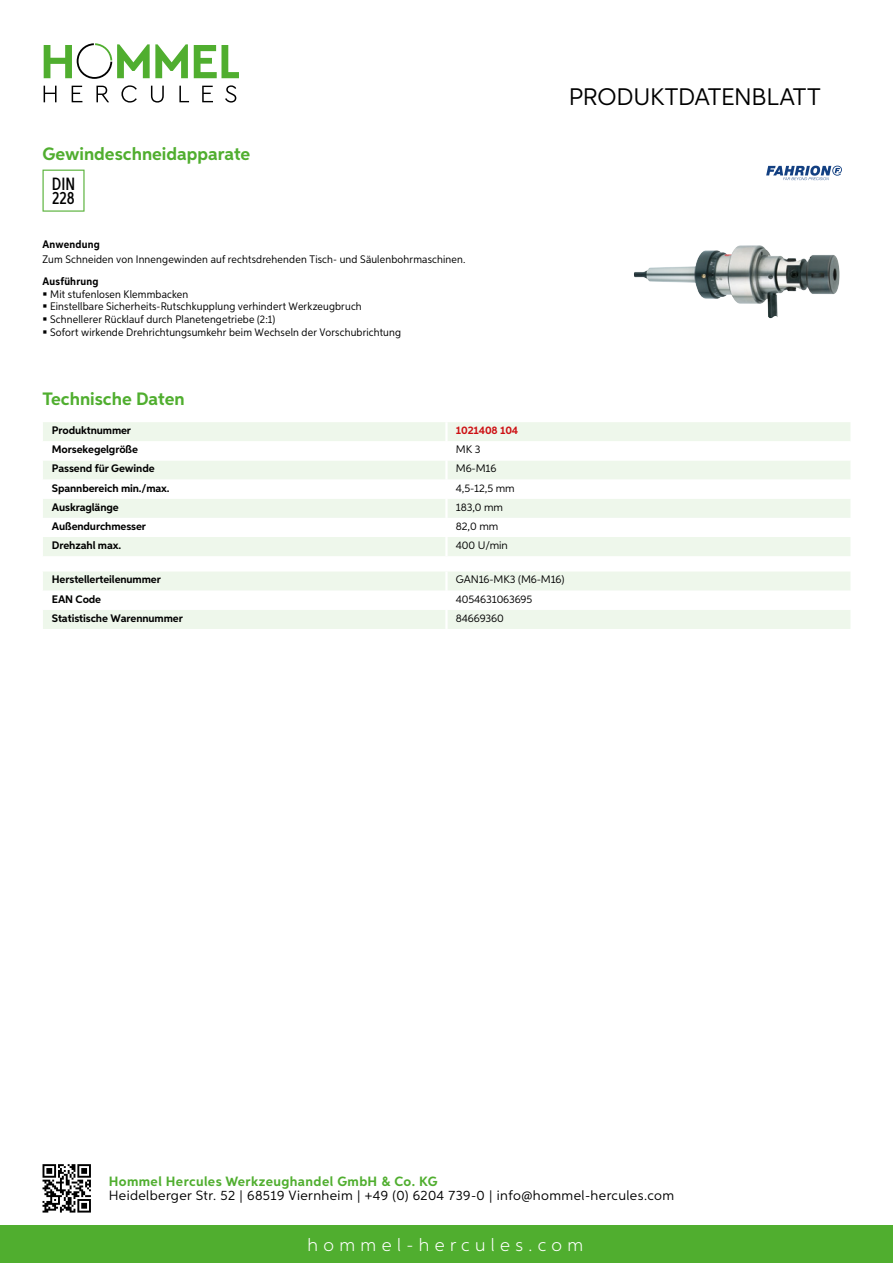
<style>
.page{position:relative;width:893px;height:1263px;background:#fff}
.page>*{position:absolute;margin:0;border:0;box-sizing:border-box;transform-origin:0 0}
.t1{font:24px "Aspira";letter-spacing:-.01em;color:#000}
.t2{font:700 18px "Aspira";color:#50ae2f}
.t3{font:300 18px "Aspira";letter-spacing:.3em;color:#fff}
.t4{font:500 17.85px/14.9px "Aspira XX Nar";color:#000}
.t5{font:13.5px "Aspira";letter-spacing:.03em;color:#000}
.t6{font:700 13.5px "Aspira";letter-spacing:.03em;color:#50ae2f}
.t7{font:10.95px/12.8px "Aspira Nar";letter-spacing:.015em;color:#000}
.t8{font:700 10.95px "Aspira";letter-spacing:-.01em;color:#000}
.t9{font:10.95px "Aspira";letter-spacing:-.01em;color:#000}
.t10{font:700 10.95px "Aspira Nar";letter-spacing:.02em;color:#000}
.t11{font:700 10.95px "Aspira";letter-spacing:-.01em;color:#cd1013}
</style>
<div class="page">
<div style="left:0;top:1226px;width:893px;height:37px;background:#50ae2f"></div>
<svg style="left:43px;top:1164px;width:48px;height:48px"></svg>
<svg style="left:194px;top:45px;width:45px;height:33px"></svg>
<svg style="left:44px;top:43px;width:144px;height:36px"></svg>
<svg style="left:44px;top:86px;width:13px;height:16px"></svg>
<svg style="left:72px;top:86px;width:10px;height:16px"></svg>
<svg style="left:96px;top:86px;width:13px;height:16px"></svg>
<svg style="left:121px;top:85px;width:16px;height:18px"></svg>
<svg style="left:151px;top:86px;width:13px;height:17px"></svg>
<svg style="left:179px;top:86px;width:10px;height:16px"></svg>
<svg style="left:202px;top:86px;width:11px;height:16px"></svg>
<svg style="left:225px;top:85px;width:11px;height:18px"></svg>
<div style="left:43px;top:422px;width:807px;height:134px;background:#eef7eb"></div>
<svg style="left:43px;top:441px;width:807px;height:96px"></svg>
<hr style="left:445px;top:422px;width:3px;height:19px;background:#fff">
<hr style="left:445px;top:441px;width:3px;height:19px;background:#fff">
<hr style="left:445px;top:460px;width:3px;height:20px;background:#fff">
<hr style="left:445px;top:480px;width:3px;height:19px;background:#fff">
<hr style="left:445px;top:499px;width:3px;height:19px;background:#fff">
<hr style="left:445px;top:518px;width:3px;height:19px;background:#fff">
<hr style="left:445px;top:537px;width:3px;height:19px;background:#fff">
<svg style="left:43px;top:572px;width:807px;height:57px"></svg>
<hr style="left:445px;top:610px;width:3px;height:19px;background:#fff">
<svg style="left:43px;top:170px;width:42px;height:42px"></svg>
<img style="left:634px;top:245px;width:206px;height:74px">
<svg style="left:766px;top:166px;width:76px;height:14px"></svg>
<h2 class="t2" style="left:43px;top:142px;width:209px">Gewindeschneidapparate</h2>
<h3 class="t4" style="left:52px;top:176px;width:25px">DIN<br>228</h3>
<p class="t10" style="left:43px;top:237px;width:59px">Anwendung</p>
<p class="t7" style="left:43px;top:252px;width:424px">Zum Schneiden von Innengewinden auf rechtsdrehenden Tisch- und Säulenbohrmaschinen.</p>
<p class="t10" style="left:43px;top:274px;width:58px">Ausführung</p>
<p class="t7" style="left:50px;top:287px;width:352px">Mit stufenlosen Klemmbacken<br>Einstellbare Sicherheits-Rutschkupplung verhindert Werkzeugbruch Schnellerer Rücklauf durch Planetengetriebe (2:1)<br>Sofort wirkende Drehrichtungsumkehr beim Wechseln der Vorschubrichtung</p>
<h1 class="t1" style="left:569px;top:82px;width:253px">Produktdatenblatt</h1>
<h2 class="t2" style="left:43px;top:388px;width:144px">Technische Daten</h2>
<p class="t8" style="left:52px;top:424px;width:81px">Produktnummer</p>
<p class="t11" style="left:456px;top:424px;width:64px">1021408 104</p>
<p class="t8" style="left:52px;top:443px;width:88px">Morsekegelgröße</p>
<p class="t9" style="left:456px;top:443px;width:26px">MK 3</p>
<p class="t8" style="left:52px;top:462px;width:104px">Passend für Gewinde</p>
<p class="t9" style="left:456px;top:462px;width:42px">M6-M16</p>
<p class="t8" style="left:52px;top:481px;width:119px">Spannbereich min./max.</p>
<p class="t9" style="left:456px;top:481px;width:60px">4,5-12,5 mm</p>
<p class="t8" style="left:52px;top:500px;width:68px">Auskraglänge</p>
<p class="t9" style="left:456px;top:500px;width:49px">183,0 mm</p>
<p class="t8" style="left:52px;top:519px;width:96px">Außendurchmesser</p>
<p class="t9" style="left:456px;top:519px;width:44px">82,0 mm</p>
<p class="t8" style="left:52px;top:538px;width:71px">Drehzahl max.</p>
<p class="t9" style="left:456px;top:538px;width:54px">400 U/min</p>
<p class="t8" style="left:52px;top:573px;width:111px">Herstellerteilenummer</p>
<p class="t9" style="left:456px;top:573px;width:110px">GAN 16-MK3 (M6-M16)</p>
<p class="t8" style="left:52px;top:592px;width:51px">EAN Code</p>
<p class="t9" style="left:456px;top:592px;width:78px">4054631063695</p>
<p class="t8" style="left:52px;top:611px;width:132px">Statistische Warennummer</p>
<p class="t9" style="left:456px;top:611px;width:49px">84669360</p>
<p class="t6" style="left:109px;top:1172px;width:330px">Hommel Hercules Werkzeughandel GmbH &amp; Co. KG</p>
<p class="t5" style="left:109px;top:1187px;width:567px">Heidelberger Str. 52 | 68519 Viernheim | +49 (0) 6204 739-0 | info@hommel-hercules.com</p>
<h2 class="t3" style="left:307px;top:1234px;width:277px">hommel-hercules.com</h2>
</div>
